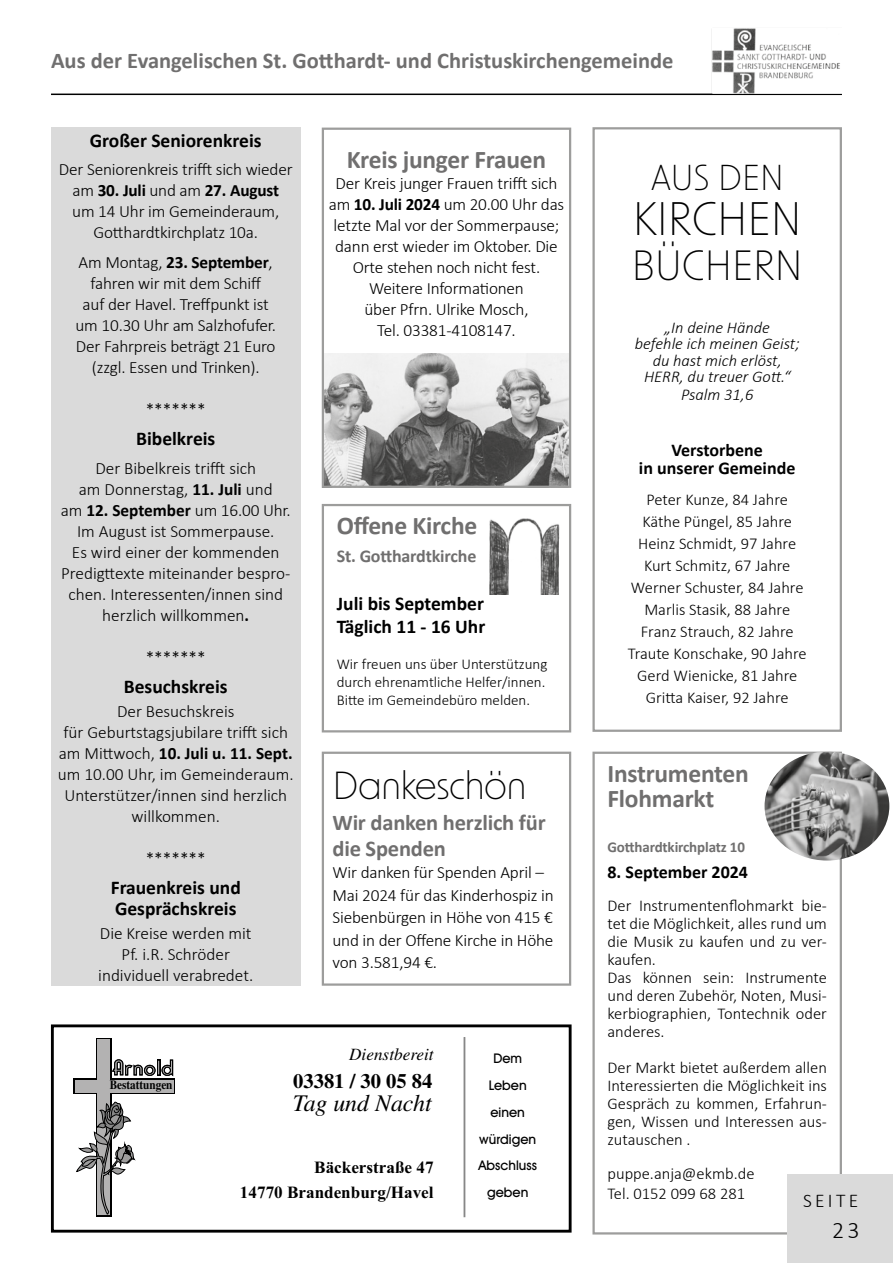
<style>
.page{position:relative;width:893px;height:1263px;background:#fff}
.page>*{position:absolute;margin:0;border:0;box-sizing:border-box;transform-origin:0 0}
.t1{font:300 45px "New Order";color:#000}
.t2{font:300 40.5px "New Order";color:#000}
.t3{font:300 37.5px "New Order";letter-spacing:-.01em;color:#000}
.t4{font:300 34.5px "New Order";color:#000}
.t5{font:700 25.5px/25.5px "Calibri";letter-spacing:-.01em;color:#706f6f}
.t6{font:300 24px "Calibri";color:#000}
.t7{font:italic 23.85px "Times";color:#000}
.t8{font:700 22.5px/25.5px "Calibri";color:#706f6f}
.t9{font:700 20.55px "Times";color:#000}
.t10{font:700 19.5px/22.5px "Calibri";color:#000}
.t11{font:300 19.5px "Calibri";letter-spacing:.17em;color:#000}
.t12{font:700 18px/17.2px "Calibri";color:#000;text-align:center}
.t13{font:700 18px "Calibri";letter-spacing:-.01em;color:#706f6f}
.t14{font:300 17.25px/21px "Calibri";letter-spacing:-.01em;color:#000;text-align:center}
.t15{font:italic 17.25px "Times";color:#000}
.t16{font:700 17.1px/24.9px "Times New Roman";color:#000;text-align:right}
.t17{font:300 16.5px/18px "Calibri";color:#000}
.t18{font:italic 300 16.5px/16.5px "Calibri";color:#000;text-align:center}
.t19{font:300 15px/18px "Calibri";color:#000}
.t20{font:700 15px "Calibri";letter-spacing:-.01em;color:#706f6f}
.t21{font:500 13.35px/26.7px "Avant Garde IT Cby BT";color:#000;text-align:center}
.t22{font:700 12.6px "Times";color:#000;scale:.89 1}
.s1{font-weight:700}
</style>
<div class="page">
<div style="left:322px;top:504px;width:249px;height:228px;border:2px solid #9d9d9c"></div>
<img style="left:490px;top:518px;width:70px;height:77px">
<div style="left:592px;top:752px;width:250px;height:482px;border:2px solid #9d9d9c"></div>
<div style="left:787px;top:1174px;width:106px;height:89px;background:#dadada"></div>
<img style="left:764px;top:752px;width:125px;height:108px">
<img style="left:325px;top:354px;width:243px;height:131px">
<div style="left:322px;top:128px;width:249px;height:360px;border:2px solid #9d9d9c"></div>
<div style="left:592px;top:127px;width:250px;height:605px;border:2px solid #9d9d9c"></div>
<div style="left:51px;top:127px;width:249px;height:859px;background:#dadada"></div>
<div style="left:322px;top:752px;width:249px;height:234px;border:2px solid #9d9d9c"></div>
<div style="left:51px;top:1024px;width:521px;height:208px;border:3px solid #000"></div>
<svg style="left:112px;top:1059px;width:61px;height:17px"></svg>
<svg style="left:73px;top:1078px;width:102px;height:16px"></svg>
<div style="left:96px;top:1038px;width:15px;height:178px;background:#b3b2b2"></div>
<div style="left:75px;top:1080px;width:98px;height:12px;background:#b3b2b2"></div>
<svg style="left:76px;top:1102px;width:60px;height:112px"></svg>
<hr style="left:464px;top:1037px;width:1px;height:180px;background:#878787">
<hr style="left:51px;top:94px;width:791px;height:1px;background:#000">
<img style="left:711px;top:28px;width:129px;height:65px">
<h3 class="t8" style="left:51px;top:47px;width:624px">Aus der Evangelischen St. Gotthardt- und Christuskirchengemeinde</h3>
<p class="t10" style="left:90px;top:129px;width:173px">Großer Seniorenkreis</p>
<p class="t14" style="left:59px;top:159px;width:235px">Der Seniorenkreis trifft sich wieder am <span class="s1">30. Juli</span> und am <span class="s1">27. August<br></span>um 14 Uhr im Gemeinderaum,<br>Gotthardtkirchplatz 10a.</p>
<p class="t14" style="left:76px;top:252px;width:202px">Am Montag, <span class="s1">23. September</span>, fahren wir mit dem Schiff<br>auf der Havel. Treffpunkt ist um 10.30 Uhr am Salzhofufer.<br>Der Fahrpreis beträgt 21 Euro (zzgl. Essen und Trinken).</p>
<p class="t14" style="left:146px;top:399px;width:62px">*******</p>
<p class="t10" style="left:136px;top:427px;width:81px">Bibelkreis</p>
<p class="t14" style="left:61px;top:457px;width:231px">Der Bibelkreis trifft sich<br>am Donnerstag, <span class="s1">11. Juli</span> und<br>am <span class="s1">12. September</span> um 16.00 Uhr.<br>Im August ist Sommerpause.<br>Es wird einer der kommenden<br>Predigttexte miteinander bespro&shy;chen. Interessenten/innen sind herzlich willkommen<span class="s1">.</span></p>
<p class="t14" style="left:146px;top:646px;width:62px">*******</p>
<p class="t10" style="left:124px;top:675px;width:105px">Besuchskreis</p>
<p class="t14" style="left:58px;top:700px;width:237px">Der Besuchskreis<br>für Geburtstagsjubilare trifft sich am Mittwoch, <span class="s1">10. Juli u. 11. Sept. </span>um 10.00 Uhr, im Gemeinderaum.<br>Unterstützer/innen sind herzlich willkommen.</p>
<p class="t14" style="left:146px;top:847px;width:62px">*******</p>
<p class="t10" style="left:111px;top:876px;width:132px;line-height:21px">Frauenkreis und<br>Gesprächskreis</p>
<p class="t14" style="left:98px;top:922px;width:157px">Die Kreise werden mit<br>Pf. i.R. Schröder individuell verabredet.</p>
<h3 class="t5" style="left:347px;top:147px;width:201px">Kreis junger Frauen</h3>
<p class="t14" style="left:329px;top:173px;width:237px">Der Kreis junger Frauen trifft sich am <span class="s1">10. Juli 2024</span> um 20.00 Uhr das letzte Mal vor der Sommerpause; dann erst wieder im Oktober. Die<br>Orte stehen noch nicht fest.<br>Weitere Informationen<br>über Pfrn. Ulrike Mosch,<br>Tel. 03381-4108147.</p>
<h3 class="t5" style="left:337px;top:512px;width:142px">Offene Kirche</h3>
<p class="t13" style="left:337px;top:544px;width:141px">St. Gotthardtkirche</p>
<p class="t10" style="left:337px;top:592px;width:150px">Juli bis September<br>Täglich 11 - 16 Uhr</p>
<p class="t19" style="left:337px;top:655px;width:212px">Wir freuen uns über Unterstützung durch ehrenamtliche Helfer/innen.<br>Bitte im Gemeindebüro melden.</p>
<h3 class="t3" style="left:332px;top:761px;width:195px">Dankeschön</h3>
<h3 class="t8" style="left:332px;top:810px;width:215px">Wir danken herzlich für die Spenden</h3>
<p class="t14" style="left:332px;top:861px;width:223px;line-height:22.5px;text-align:left">Wir danken für Spenden April –<br>Mai 2024 für das Kinderhospiz in<br>Siebenbürgen in Höhe von 415 € und in der Offene Kirche in Höhe von 3.581,94 €.</p>
<p class="t22" style="left:110px;top:1077px;width:72px">Bestattungen</p>
<p class="t15" style="left:349px;top:1045px;width:86px">Dienstbereit</p>
<p class="t9" style="left:293px;top:1068px;width:141px">03381 / 30 05 84</p>
<h3 class="t7" style="left:293px;top:1090px;width:140px">Tag und Nacht</h3>
<p class="t16" style="left:240px;top:1157px;width:195px">Bäckerstraße 47<br>14770 Brandenburg/Havel</p>
<p class="t21" style="left:478px;top:1046px;width:60px">Dem<br>Leben einen würdigen<br>Abschluss geben</p>
<h3 class="t4" style="left:651px;top:155px;width:134px">AUS DEN</h3>
<h1 class="t1" style="left:633px;top:190px;width:171px">KIRCHEN</h1>
<h2 class="t2" style="left:632px;top:239px;width:172px">BÜCHERN</h2>
<p class="t18" style="left:635px;top:319px;width:166px">„In deine Hände<br>befehle ich meinen Geist; du hast mich erlöst,<br>HERR, du treuer Gott.“</p>
<p class="t18" style="left:681px;top:386px;width:74px">Psalm 31,6</p>
<p class="t12" style="left:639px;top:442px;width:158px">Verstorbene<br>in unserer Gemeinde</p>
<p class="t17" style="left:628px;top:488px;width:180px;line-height:22px;text-align:center">Peter Kunze, 84 Jahre<br>Käthe Püngel, 85 Jahre<br>Heinz Schmidt, 97 Jahre<br>Kurt Schmitz, 67 Jahre<br>Werner Schuster, 84 Jahre<br>Marlis Stasik, 88 Jahre<br>Franz Strauch, 82 Jahre<br>Traute Konschake, 90 Jahre<br>Gerd Wienicke, 81 Jahre<br>Gritta Kaiser, 92 Jahre</p>
<h3 class="t5" style="left:607px;top:760px;width:143px">Instrumenten<br>Flohmarkt</h3>
<p class="t20" style="left:607px;top:836px;width:139px">Gotthardtkirchplatz 10</p>
<p class="t12" style="left:607px;top:863px;width:142px">8. September 2024</p>
<p class="t17" style="left:607px;top:896px;width:221px">Der Instrumentenflohmarkt bie&shy;tet die Möglichkeit, alles rund um die Musik zu kaufen und zu ver&shy;kaufen.<br>Das können sein: Instrumente und deren Zubehör, Noten, Musi&shy;kerbiographien, Tontechnik oder anderes.</p>
<p class="t17" style="left:607px;top:1058px;width:221px;text-align:justify">Der Markt bietet außerdem allen Interessierten die Möglichkeit ins Gespräch zu kommen, Erfahrun&shy;gen, Wissen und Interessen aus&shy;zutauschen .</p>
<p class="t17" style="left:607px;top:1164px;width:148px;line-height:19.5px">puppe.anja@ekmb.de<br>Tel. 0152 099 68 281</p>
<p class="t11" style="left:803px;top:1189px;width:57px">SEITE</p>
<h3 class="t6" style="left:832px;top:1215px;width:29px">23</h3>
</div>
